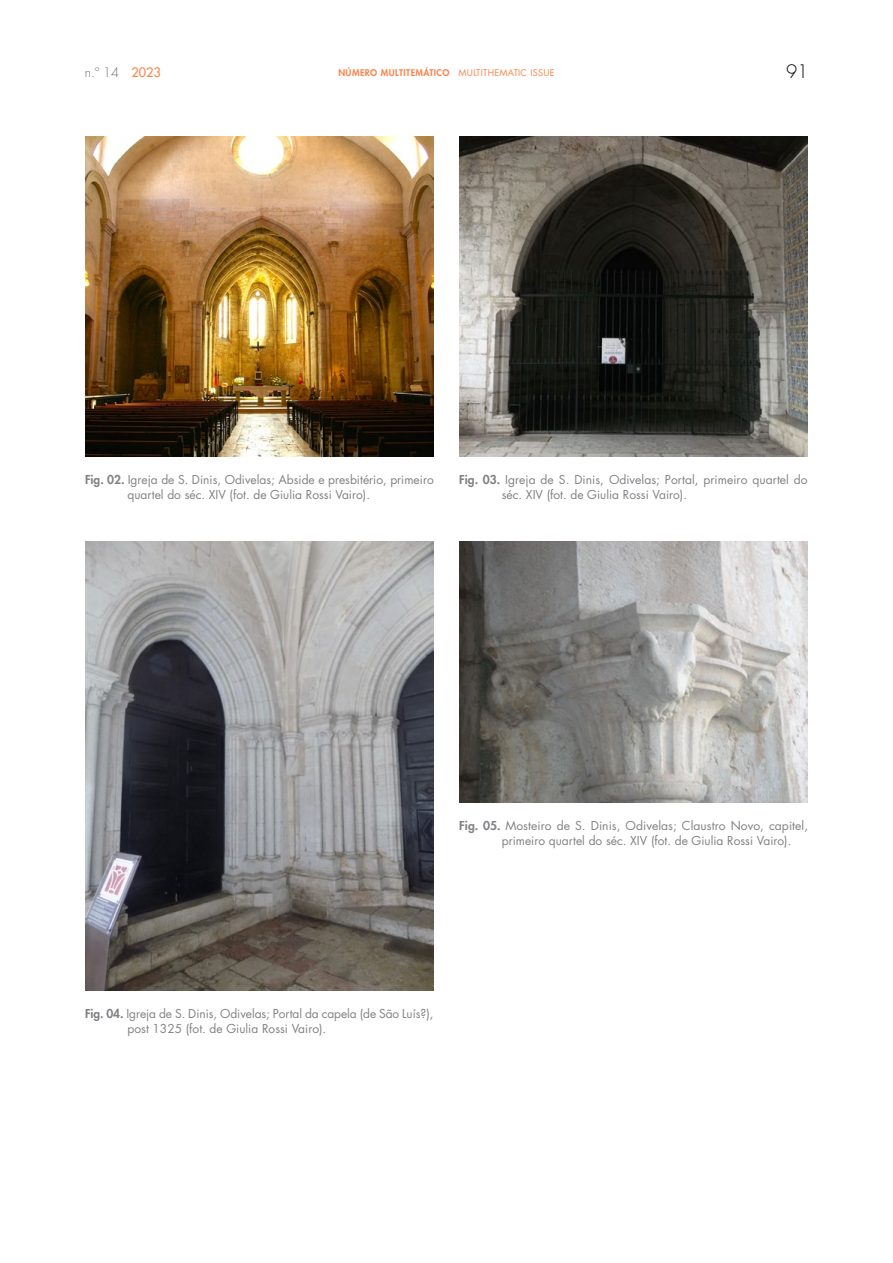
<style>
.page{position:relative;width:893px;height:1263px;background:#fff}
.page>*{position:absolute;margin:0;border:0;box-sizing:border-box;transform-origin:0 0}
.t1{font:300 18px "Futura Std";color:#000}
.t2{font:300 12.75px "Futura Std";color:#6d6e71}
.t3{font:12px/15px "Futura Std";color:#808285}
.t4{font:800 9px "Futura Std";letter-spacing:.05em;color:#f9844a}
.s1{font-weight:500;color:#f9844a}
.s2{font-weight:400}
.s3{font-weight:800}
</style>
<div class="page">
<img style="left:85px;top:136px;width:349px;height:321px">
<img style="left:85px;top:541px;width:349px;height:450px">
<img style="left:459px;top:136px;width:349px;height:321px">
<img style="left:459px;top:541px;width:349px;height:261px">
<p class="t2" style="left:85px;top:64px;width:77px">n.º 14 <span class="s1">2023</span></p>
<p class="t4" style="left:338px;top:67px;width:218px">NÚMERO MULTITEMÁTICO <span class="s2">MULTITHEMATIC ISSUE</span></p>
<h1 class="t1" style="left:786px;top:60px;width:24px">91</h1>
<p class="t3" style="left:128px;top:472px;width:308px;text-indent:-43px"><span class="s3">Fig. 02.</span> Igreja de S. Dinis, Odivelas; Abside e presbitério, primeiro quartel do séc. XIV (fot. de Giulia Rossi Vairo).</p>
<p class="t3" style="left:502px;top:472px;width:307px;text-indent:-43px"><span class="s3">Fig. 03.</span> Igreja de S. Dinis, Odivelas; Portal, primeiro quartel do séc. XIV (fot. de Giulia Rossi Vairo).</p>
<p class="t3" style="left:502px;top:818px;width:308px;text-indent:-43px"><span class="s3">Fig. 05.</span> Mosteiro de S. Dinis, Odivelas; Claustro Novo, capitel, primeiro quartel do séc. XIV (fot. de Giulia Rossi Vairo).</p>
<p class="t3" style="left:128px;top:1006px;width:307px;text-indent:-43px"><span class="s3">Fig. 04.</span> Igreja de S. Dinis, Odivelas; Portal da capela (de São Luís?), post 1325 (fot. de Giulia Rossi Vairo).</p>
</div>
